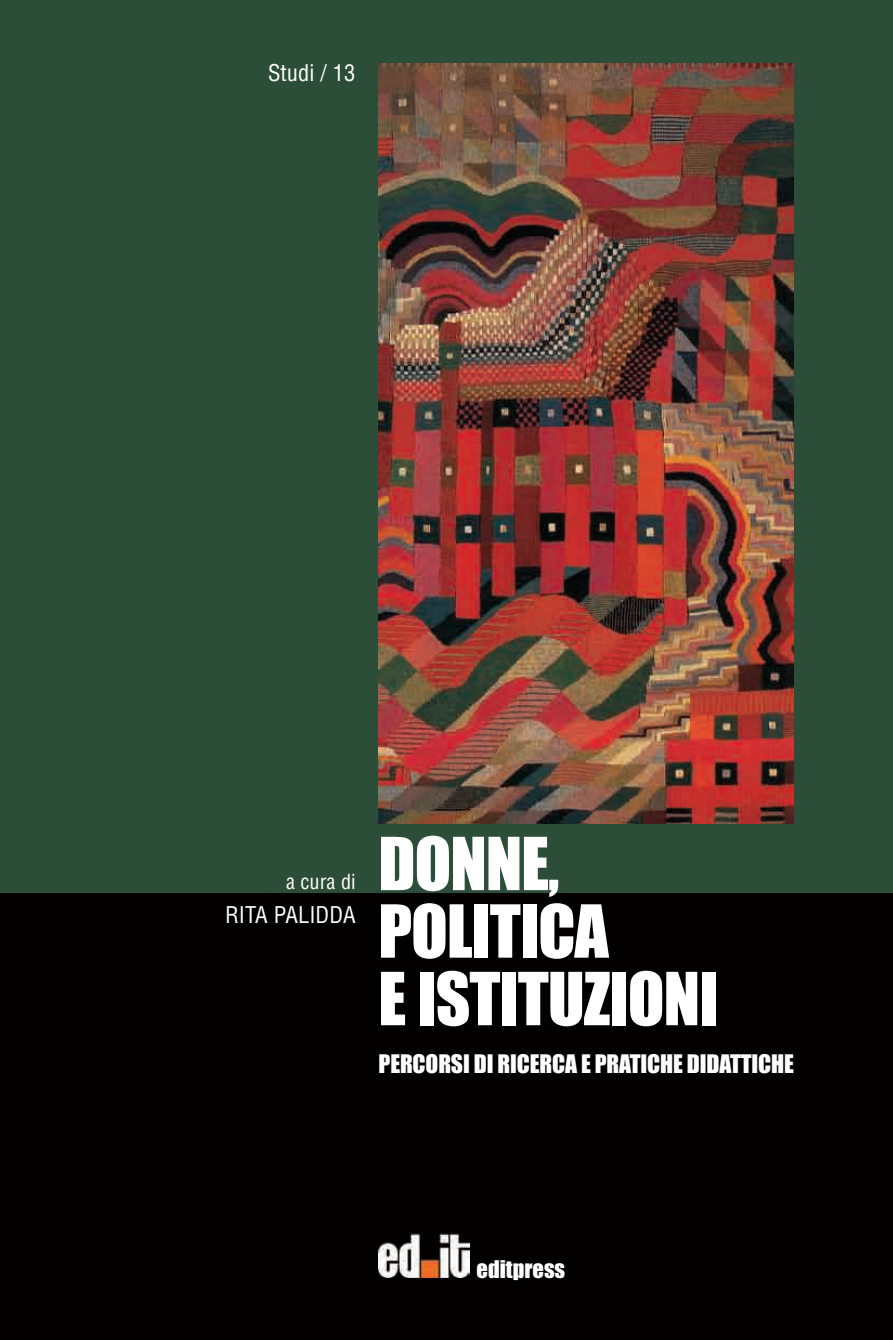
<style>
.page{position:relative;width:893px;height:1340px;background:#fff}
.page>*{position:absolute;margin:0;border:0;box-sizing:border-box;transform-origin:0 0}
.t1{font:67.5px/67.5px "Impact";letter-spacing:-.015em;color:#fff}
.t2{font:23.62px "Impact";letter-spacing:-.005em;color:#fff}
.t3{font:condensed 22.5px "Helvetica";color:#fff}
.t4{font:22.5px "Impact";color:#fff}
.t5{font:condensed 20.25px "Helvetica";color:#fff}
</style>
<div class="page">
<div style="left:0;top:0;width:893px;height:893px;background:#2c4d37"></div>
<div style="left:0;top:893px;width:893px;height:446px;background:#020100"></div>
<img style="left:379px;top:64px;width:414px;height:759px">
<img style="left:378px;top:1233px;width:91px;height:44px">
<p class="t3" style="left:268px;top:64px;width:89px">Studi / 13</p>
<p class="t5" style="left:286px;top:873px;width:71px">a cura di</p>
<p class="t3" style="left:225px;top:905px;width:132px">RITA PALIDDA</p>
<h1 class="t1" style="left:378px;top:833px;width:342px">DONNE,<br>POLITICA<br>E ISTITUZIONI</h1>
<p class="t2" style="left:379px;top:1050px;width:417px">PERCORSI DI RICERCA E PRATICHE DIDATTICHE</p>
<p class="t4" style="left:477px;top:1257px;width:90px">editpress</p>
</div>
